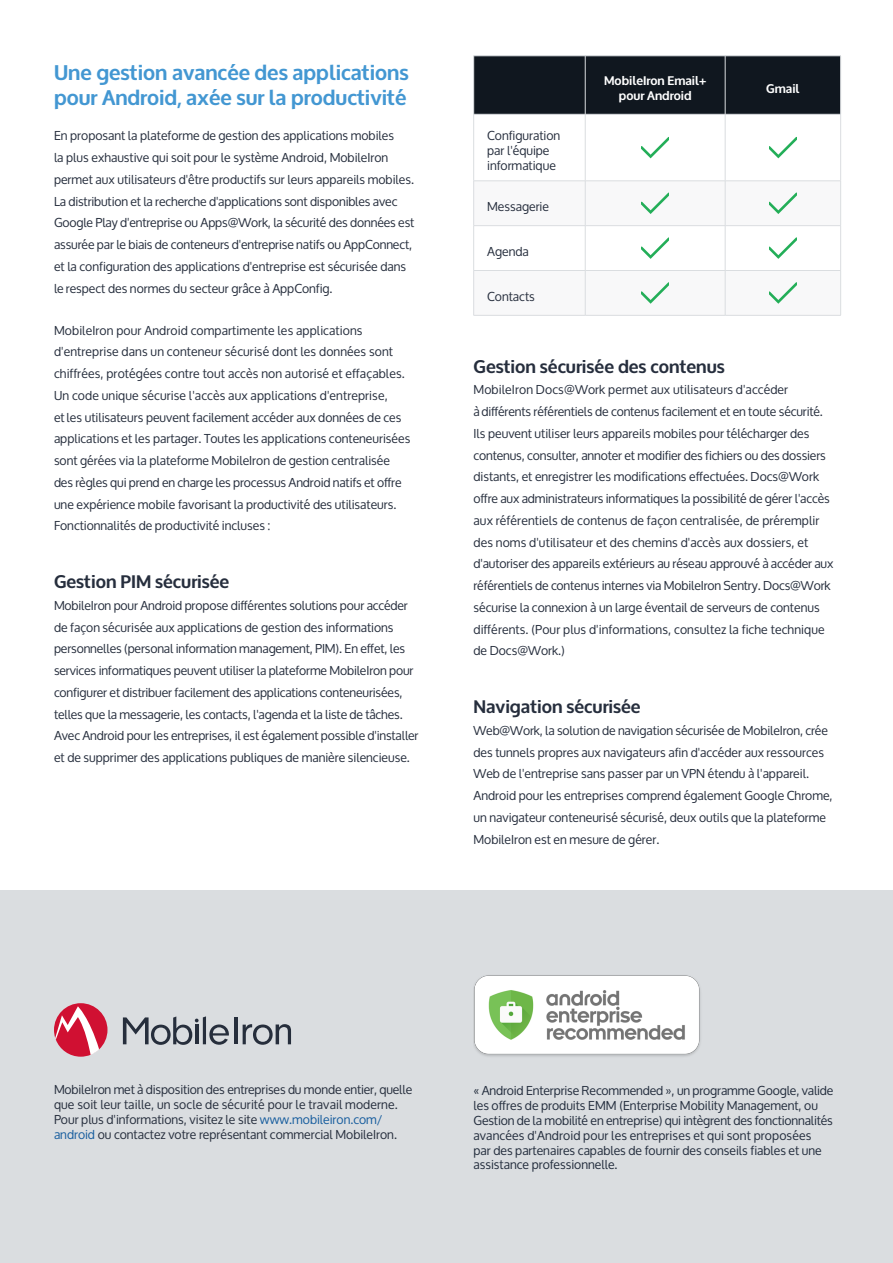
<style>
.page{position:relative;width:893px;height:1263px;background:#fff}
.page>*{position:absolute;margin:0;border:0;box-sizing:border-box;transform-origin:0 0}
.Title_1{font:700 21px/25.2px "Oxygen";color:#4397d2}
.Title_2{font:700 18px "Oxygen";color:#262e3d}
.Text_Copy{font:12.3px/21.8px "Oxygen";color:#262e3d}
.Title_1-2{font:12.3px/14.9px "Oxygen";color:#232d3d}
.Text_Copy-2{font:700 12.3px/14.9px "Oxygen";color:#fff;text-align:center}
.s1{color:#175d9e}
</style>
<div class="page">
<div style="left:0;top:890px;width:893px;height:372px;background:#dadde0"></div>
<div style="left:474px;top:57px;width:366px;height:57px;background:#10171f"></div>
<svg style="left:474px;top:182px;width:366px;height:133px"></svg>
<hr style="left:473px;top:56px;width:112px;height:1px;background:#dadde0">
<hr style="left:473px;top:56px;width:1px;height:58px;background:#dadde0">
<hr style="left:585px;top:56px;width:140px;height:1px;background:#dadde0">
<hr style="left:585px;top:56px;width:1px;height:58px;background:#dadde0">
<hr style="left:725px;top:56px;width:116px;height:1px;background:#dadde0">
<hr style="left:725px;top:56px;width:1px;height:58px;background:#dadde0">
<hr style="left:840px;top:56px;width:1px;height:58px;background:#dadde0">
<hr style="left:473px;top:114px;width:112px;height:1px;background:#dadde0">
<hr style="left:473px;top:114px;width:1px;height:67px;background:#dadde0">
<hr style="left:585px;top:114px;width:140px;height:1px;background:#dadde0">
<hr style="left:585px;top:114px;width:1px;height:67px;background:#dadde0">
<hr style="left:725px;top:114px;width:116px;height:1px;background:#dadde0">
<hr style="left:725px;top:114px;width:1px;height:67px;background:#dadde0">
<hr style="left:840px;top:114px;width:1px;height:67px;background:#dadde0">
<hr style="left:473px;top:181px;width:112px;height:1px;background:#dadde0">
<hr style="left:473px;top:181px;width:1px;height:44px;background:#dadde0">
<hr style="left:585px;top:181px;width:140px;height:1px;background:#dadde0">
<hr style="left:585px;top:181px;width:1px;height:44px;background:#dadde0">
<hr style="left:725px;top:181px;width:116px;height:1px;background:#dadde0">
<hr style="left:725px;top:181px;width:1px;height:44px;background:#dadde0">
<hr style="left:840px;top:181px;width:1px;height:44px;background:#dadde0">
<hr style="left:473px;top:225px;width:112px;height:1px;background:#dadde0">
<hr style="left:473px;top:226px;width:1px;height:44px;background:#dadde0">
<hr style="left:585px;top:225px;width:140px;height:1px;background:#dadde0">
<hr style="left:585px;top:226px;width:1px;height:44px;background:#dadde0">
<hr style="left:725px;top:225px;width:116px;height:1px;background:#dadde0">
<hr style="left:725px;top:226px;width:1px;height:44px;background:#dadde0">
<hr style="left:840px;top:226px;width:1px;height:44px;background:#dadde0">
<hr style="left:473px;top:270px;width:112px;height:1px;background:#dadde0">
<hr style="left:473px;top:271px;width:1px;height:44px;background:#dadde0">
<hr style="left:585px;top:270px;width:140px;height:1px;background:#dadde0">
<hr style="left:585px;top:271px;width:1px;height:44px;background:#dadde0">
<hr style="left:725px;top:270px;width:116px;height:1px;background:#dadde0">
<hr style="left:725px;top:271px;width:1px;height:44px;background:#dadde0">
<hr style="left:840px;top:271px;width:1px;height:44px;background:#dadde0">
<hr style="left:473px;top:315px;width:112px;height:1px;background:#dadde0">
<hr style="left:585px;top:315px;width:140px;height:1px;background:#dadde0">
<hr style="left:725px;top:315px;width:116px;height:1px;background:#dadde0">
<svg style="left:642px;top:137px;width:27px;height:21px"></svg>
<svg style="left:769px;top:137px;width:27px;height:21px"></svg>
<svg style="left:642px;top:192px;width:27px;height:22px"></svg>
<svg style="left:769px;top:192px;width:27px;height:22px"></svg>
<svg style="left:642px;top:237px;width:27px;height:22px"></svg>
<svg style="left:769px;top:237px;width:27px;height:22px"></svg>
<svg style="left:642px;top:282px;width:27px;height:22px"></svg>
<svg style="left:769px;top:282px;width:27px;height:22px"></svg>
<hr style="left:234px;top:1017px;width:3px;height:27px;background:#262e3c">
<svg style="left:243px;top:1024px;width:48px;height:21px"></svg>
<svg style="left:123px;top:1016px;width:106px;height:29px"></svg>
<svg style="left:54px;top:1003px;width:53px;height:54px"></svg>
<img style="left:473px;top:975px;width:228px;height:82px">
<p class="Title_1" style="left:54px;top:60px;width:356px">Une gestion avancée des applications pour Android, axée sur la productivité</p>
<p class="Text_Copy" style="left:54px;top:125px;width:362px">En proposant la plateforme de gestion des applications mobiles<br>la plus exhaustive qui soit pour le système Android, MobileIron permet aux utilisateurs d'être productifs sur leurs appareils mobiles.<br>La distribution et la recherche d'applications sont disponibles avec Google Play d'entreprise ou Apps@Work, la sécurité des données est assurée par le biais de conteneurs d'entreprise natifs ou AppConnect, et la configuration des applications d'entreprise est sécurisée dans le respect des normes du secteur grâce à AppConfig.</p>
<p class="Text_Copy" style="left:54px;top:319px;width:358px">MobileIron pour Android compartimente les applications d'entreprise dans un conteneur sécurisé dont les données sont chiffrées, protégées contre tout accès non autorisé et effaçables.<br>Un code unique sécurise l'accès aux applications d'entreprise,<br>et les utilisateurs peuvent facilement accéder aux données de ces applications et les partager. Toutes les applications conteneurisées sont gérées via la plateforme MobileIron de gestion centralisée des règles qui prend en charge les processus Android natifs et offre une expérience mobile favorisant la productivité des utilisateurs.<br>Fonctionnalités de productivité incluses :</p>
<p class="Title_2" style="left:54px;top:570px;width:177px">Gestion PIM sécurisée</p>
<p class="Text_Copy" style="left:54px;top:595px;width:366px">MobileIron pour Android propose différentes solutions pour accéder de façon sécurisée aux applications de gestion des informations personnelles (personal information management, PIM). En effet, les services informatiques peuvent utiliser la plateforme MobileIron pour configurer et distribuer facilement des applications conteneurisées, telles que la messagerie, les contacts, l'agenda et la liste de tâches.<br>Avec Android pour les entreprises, il est également possible d'installer et de supprimer des applications publiques de manière silencieuse.</p>
<p class="Text_Copy" style="left:487px;top:129px;width:75px;line-height:14.9px">Configuration par l'équipe informatique</p>
<p class="Text_Copy" style="left:487px;top:196px;width:63px">Messagerie</p>
<p class="Text_Copy" style="left:487px;top:241px;width:43px">Agenda</p>
<p class="Text_Copy" style="left:487px;top:285px;width:49px">Contacts</p>
<p class="Text_Copy-2" style="left:604px;top:74px;width:104px">MobileIron Email+ pour Android</p>
<p class="Text_Copy-2" style="left:766px;top:81px;width:35px">Gmail</p>
<p class="Title_2" style="left:473px;top:355px;width:253px">Gestion sécurisée des contenus</p>
<p class="Text_Copy" style="left:473px;top:379px;width:361px">MobileIron Docs@Work permet aux utilisateurs d'accéder<br>à différents référentiels de contenus facilement et en toute sécurité.<br>Ils peuvent utiliser leurs appareils mobiles pour télécharger des contenus, consulter, annoter et modifier des fichiers ou des dossiers distants, et enregistrer les modifications effectuées. Docs@Work offre aux administrateurs informatiques la possibilité de gérer l'accès aux référentiels de contenus de façon centralisée, de préremplir des noms d'utilisateur et des chemins d'accès aux dossiers, et d'autoriser des appareils extérieurs au réseau approuvé à accéder aux référentiels de contenus internes via MobileIron Sentry. Docs@Work sécurise la connexion à un large éventail de serveurs de contenus différents. (Pour plus d'informations, consultez la fiche technique de Docs@Work.)</p>
<p class="Title_2" style="left:473px;top:695px;width:169px">Navigation sécurisée</p>
<p class="Text_Copy" style="left:473px;top:720px;width:361px">Web@Work, la solution de navigation sécurisée de MobileIron, crée des tunnels propres aux navigateurs afin d'accéder aux ressources Web de l'entreprise sans passer par un VPN étendu à l'appareil.<br>Android pour les entreprises comprend également Google Chrome, un navigateur conteneurisé sécurisé, deux outils que la plateforme MobileIron est en mesure de gérer.</p>
<p class="Text_Copy" style="left:54px;top:1082px;width:360px;line-height:14.9px">MobileIron met à disposition des entreprises du monde entier, quelle que soit leur taille, un socle de sécurité pour le travail moderne.<br>Pour plus d'informations, visitez le site <span class="s1">www.mobileiron.com/ android</span> ou contactez votre représentant commercial MobileIron.</p>
<p class="Title_1-2" style="left:473px;top:1083px;width:361px">« Android Enterprise Recommended », un programme Google, valide les offres de produits EMM (Enterprise Mobility Management, ou Gestion de la mobilité en entreprise) qui intègrent des fonctionnalités avancées d'Android pour les entreprises et qui sont proposées<br>par des partenaires capables de fournir des conseils fiables et une assistance professionnelle.</p>
</div>
